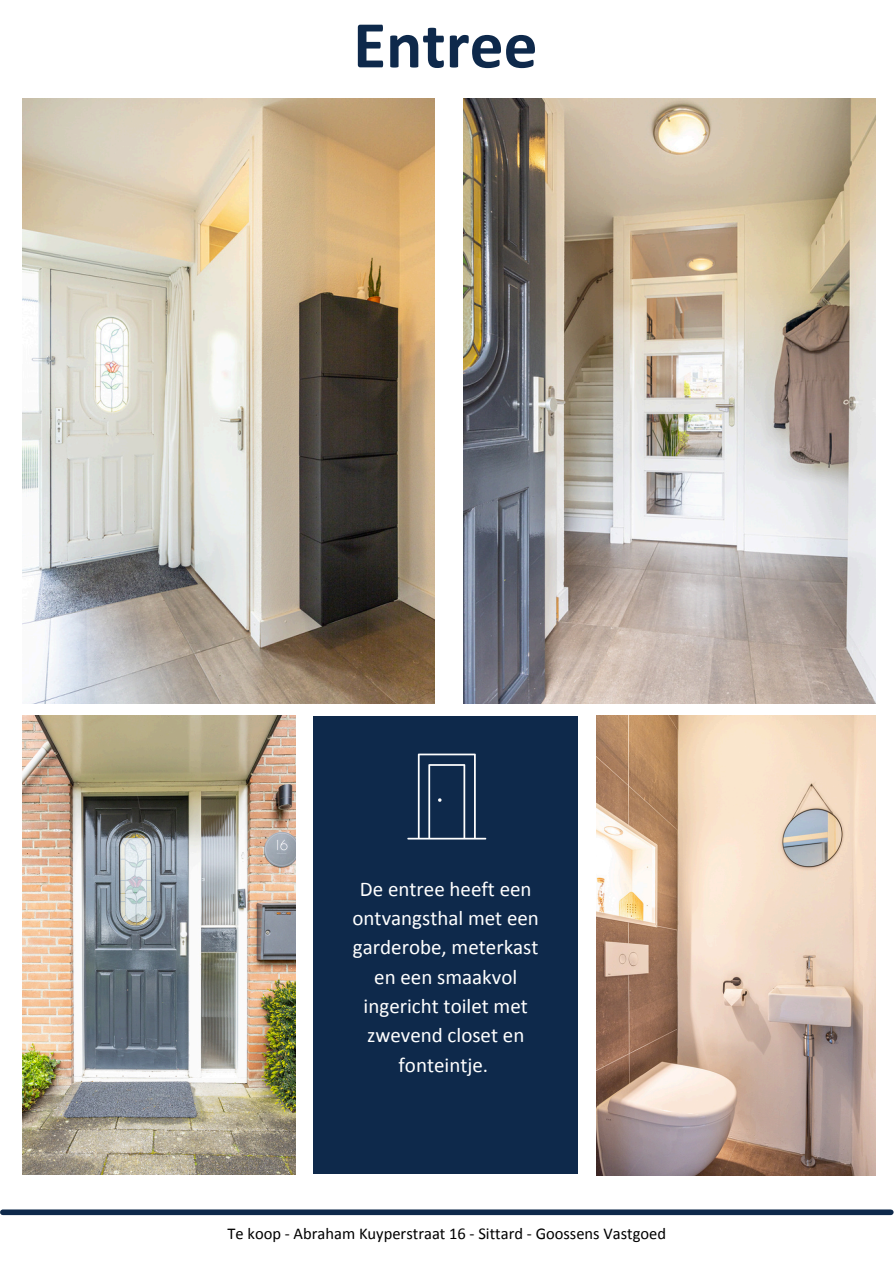
<style>
.page{position:relative;width:894px;height:1264px;background:#fff}
.page>*{position:absolute;margin:0;border:0;box-sizing:border-box;transform-origin:0 0}
.t1{font:700 67.5px "Calibri";color:#0e294b}
.t2{font:21px/29.2px "Calibri";color:#fff;text-align:center}
.t3{font:16.5px "Calibri";color:#000}
</style>
<div class="page">
<div style="left:3px;top:1209px;width:887px;height:6px;background:#0e294b"></div>
<img style="left:23px;top:98px;width:412px;height:606px">
<img style="left:463px;top:98px;width:411px;height:606px">
<img style="left:23px;top:716px;width:272px;height:457px">
<img style="left:596px;top:716px;width:279px;height:459px">
<div style="left:313px;top:716px;width:264px;height:457px;background:#0e294b"></div>
<svg style="left:407px;top:753px;width:79px;height:86px"></svg>
<h1 class="t1" style="left:353px;top:17px;width:186px">Entree</h1>
<p class="t2" style="left:352px;top:876px;width:188px">De entree heeft een ontvangsthal met een garderobe, meterkast en een smaakvol ingericht toilet met zwevend closet en fonteintje.</p>
<p class="t3" style="left:227px;top:1226px;width:440px">Te koop - Abraham Kuyperstraat 16 - Sittard - Goossens Vastgoed</p>
</div>
